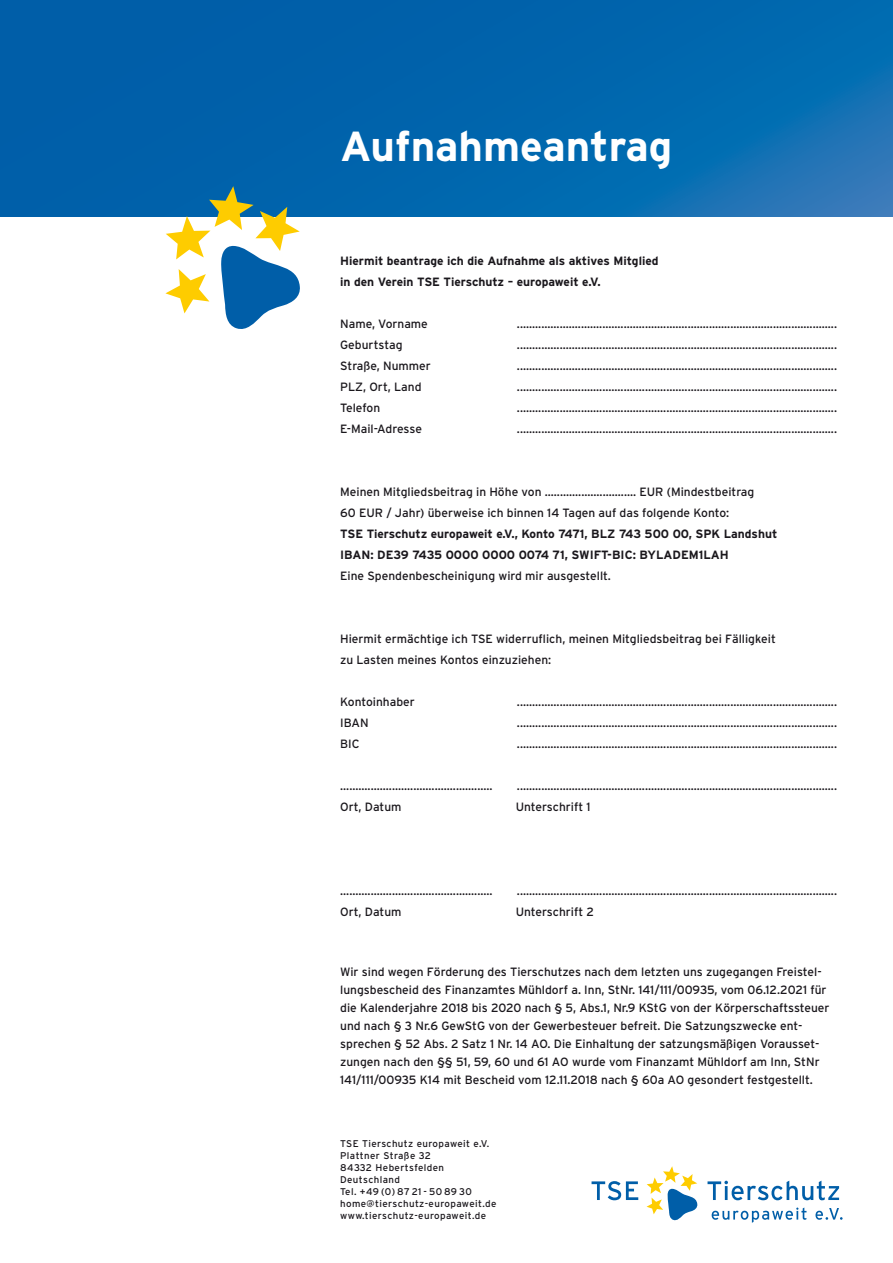
<style>
.page{position:relative;width:893px;height:1263px;background:#fff}
.page>*{position:absolute;margin:0;border:0;box-sizing:border-box;transform-origin:0 0}
.t1{font:700 42px "Interstate";color:#fff}
.t2{font:12px/18px "Interstate";color:#1a171c}
.t3{font:700 12px/21px "Interstate";color:#1a171c}
.t4{font:9.75px/12px "Interstate";letter-spacing:.04em;color:#1a171c}
</style>
<div class="page">
<svg style="left:0;top:0;width:893px;height:217px;background:#0365ac"></svg>
<svg style="left:646px;top:1166px;width:52px;height:55px"></svg>
<svg style="left:592px;top:1181px;width:46px;height:19px"></svg>
<svg style="left:707px;top:1180px;width:132px;height:20px"></svg>
<svg style="left:712px;top:1207px;width:94px;height:16px"></svg>
<svg style="left:815px;top:1208px;width:28px;height:12px"></svg>
<svg style="left:165px;top:186px;width:136px;height:143px"></svg>
<h1 class="t1" style="left:340px;top:123px;width:334px">Aufnahmeantrag</h1>
<p class="t3" style="left:340px;top:250px;width:320px">Hiermit beantrage ich die Aufnahme als aktives Mitglied in den Verein TSE Tierschutz – europaweit e.V.</p>
<p class="t2" style="left:340px;top:314px;width:89px">Name, Vorname</p>
<p class="t2" style="left:517px;top:314px;width:322px">.........................................................................................................</p>
<p class="t2" style="left:340px;top:335px;width:64px">Geburtstag</p>
<p class="t2" style="left:517px;top:335px;width:322px">.........................................................................................................</p>
<p class="t2" style="left:340px;top:356px;width:92px">Straße, Nummer</p>
<p class="t2" style="left:517px;top:356px;width:322px">.........................................................................................................</p>
<p class="t2" style="left:340px;top:377px;width:83px">PLZ, Ort, Land</p>
<p class="t2" style="left:517px;top:377px;width:322px">.........................................................................................................</p>
<p class="t2" style="left:340px;top:398px;width:42px">Telefon</p>
<p class="t2" style="left:517px;top:398px;width:322px">.........................................................................................................</p>
<p class="t2" style="left:340px;top:419px;width:83px">E-Mail-Adresse</p>
<p class="t2" style="left:517px;top:419px;width:322px">.........................................................................................................</p>
<p class="t2" style="left:340px;top:481px;width:416px;line-height:21px">Meinen Mitgliedsbeitrag in Höhe von .............................. EUR (Mindestbeitrag<br>60 EUR / Jahr) überweise ich binnen 14 Tagen auf das folgende Konto:</p>
<p class="t3" style="left:340px;top:523px;width:439px">TSE Tierschutz europaweit e.V., Konto 7471, BLZ 743 500 00, SPK Landshut<br>IBAN: DE39 7435 0000 0000 0074 71, SWIFT-BIC: BYLADEM1LAH</p>
<p class="t2" style="left:340px;top:566px;width:272px">Eine Spendenbescheinigung wird mir ausgestellt.</p>
<p class="t2" style="left:340px;top:628px;width:437px;line-height:21px">Hiermit ermächtige ich TSE widerruflich, meinen Mitgliedsbeitrag bei Fälligkeit zu Lasten meines Kontos einzuziehen:</p>
<p class="t2" style="left:340px;top:692px;width:76px">Kontoinhaber</p>
<p class="t2" style="left:517px;top:692px;width:322px">.........................................................................................................</p>
<p class="t2" style="left:340px;top:713px;width:30px">IBAN</p>
<p class="t2" style="left:517px;top:713px;width:322px">.........................................................................................................</p>
<p class="t2" style="left:340px;top:734px;width:21px">BIC</p>
<p class="t2" style="left:517px;top:734px;width:322px">.........................................................................................................</p>
<p class="t2" style="left:340px;top:776px;width:154px">..................................................</p>
<p class="t2" style="left:517px;top:776px;width:322px">.........................................................................................................</p>
<p class="t2" style="left:340px;top:797px;width:63px">Ort, Datum</p>
<p class="t2" style="left:516px;top:797px;width:76px">Unterschrift 1</p>
<p class="t2" style="left:340px;top:881px;width:154px">..................................................</p>
<p class="t2" style="left:517px;top:881px;width:322px">.........................................................................................................</p>
<p class="t2" style="left:340px;top:902px;width:63px">Ort, Datum</p>
<p class="t2" style="left:516px;top:902px;width:80px">Unterschrift 2</p>
<p class="t2" style="left:340px;top:962px;width:491px">Wir sind wegen Förderung des Tierschutzes nach dem letzten uns zugegangen Freistel&shy;lungsbescheid des Finanzamtes Mühldorf a. Inn, StNr. 141/111/00935, vom 06.12.2021 für die Kalenderjahre 2018 bis 2020 nach § 5, Abs.1, Nr.9 KStG von der Körperschaftssteuer und nach § 3 Nr.6 GewStG von der Gewerbesteuer befreit. Die Satzungszwecke ent&shy;sprechen § 52 Abs. 2 Satz 1 Nr. 14 AO. Die Einhaltung der satzungsmäßigen Vorausset&shy;zungen nach den §§ 51, 59, 60 und 61 AO wurde vom Finanzamt Mühldorf am Inn, StNr 141/111/00935 K14 mit Bescheid vom 12.11.2018 nach § 60a AO gesondert festgestellt.</p>
<p class="t4" style="left:340px;top:1138px;width:158px">TSE Tierschutz europaweit e.V.<br>Plattner Straße 32<br>84332 Hebertsfelden<br>Deutschland<br>Tel. +49 (0) 87 21 - 50 89 30 home@tierschutz-europaweit.de www.tierschutz-europaweit.de</p>
</div>
